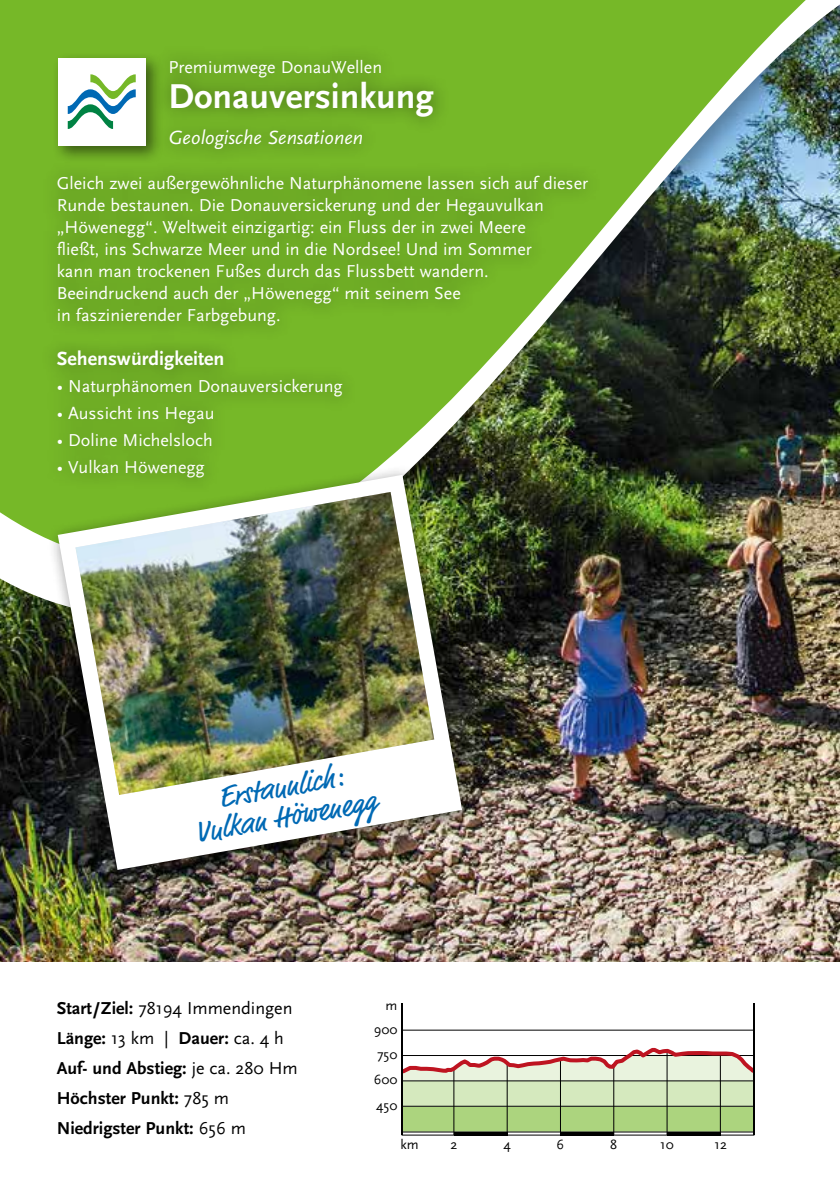
<style>
.page{position:relative;width:840px;height:1191px;background:#fff}
.page>*{position:absolute;margin:0;border:0;box-sizing:border-box;transform-origin:0 0}
.t1{font:700 36px "Scala Sans";color:#fff}
.t2{font:30px/30px "Market OT";color:#0069b4;text-align:center}
.t3{font:italic 20px "Scala Sans OT";color:#fff}
.t4{font:700 20px "Scala Sans OT";color:#fff}
.t5{font:18px/22px "Scala Sans";color:#fff}
.t6{font:700 18px/30px "Scala Sans OT";color:#000}
.t7{font:18px "Scala Sans";color:#000}
.t8{font:14px/25.4px "Scala Sans OT";color:#000;text-align:justify}
.s1{font-family:"Scala Sans OT";font-weight:700}
.s2{font-family:"Scala Sans";font-weight:400}
</style>
<div class="page">
<img style="left:0;top:643px;width:839px;height:318px">
<div style="left:0;top:0;width:839px;height:643px;background:#000;opacity:.3"></div>
<img style="left:0;top:564px;width:839px;height:52px">
<img style="left:0;top:0;width:839px;height:564px">
<div style="left:39px;top:158px;width:565px;height:337px;background:#000;opacity:.5"></div>
<div style="left:152px;top:42px;width:299px;height:125px;background:#000;opacity:.5"></div>
<div style="left:52px;top:52px;width:112px;height:112px;background:#000;opacity:.5"></div>
<div style="left:58px;top:58px;width:88px;height:88px;background:#fff"></div>
<svg style="left:68px;top:74px;width:68px;height:55px"></svg>
<div style="left:47px;top:464px;width:432px;height:422px;background:#000;opacity:.5"></div>
<img style="left:58px;top:475px;width:404px;height:395px">
<img style="left:75px;top:492px;width:359px;height:303px">
<svg style="left:398px;top:921px;width:441px;height:215px"></svg>
<hr style="left:401px;top:1003px;width:2px;height:132px;background:#000">
<hr style="left:752px;top:1003px;width:2px;height:132px;background:#000">
<p class="t5" style="left:168px;top:56px;width:215px">Premiumwege DonauWellen</p>
<h1 class="t1" style="left:168px;top:76px;width:267px">Donauversinkung</h1>
<p class="t3" style="left:168px;top:127px;width:196px">Geologische Sensationen</p>
<p class="t5" style="left:57px;top:173px;width:532px">Gleich zwei außergewöhnliche Naturphänomene lassen sich auf dieser Runde bestaunen. Die Donauversickerung und der Hegauvulkan „Höwenegg“. Weltweit einzigartig: ein Fluss der in zwei Meere<br>fließt, ins Schwarze Meer und in die Nordsee! Und im Sommer<br>kann man trockenen Fußes durch das Flussbett wandern.<br>Beeindruckend auch der „Höwenegg“ mit seinem See<br>in faszinierender Farbgebung.</p>
<p class="t4" style="left:57px;top:347px;width:169px">Sehenswürdigkeiten</p>
<p class="t5" style="left:57px;top:375px;width:287px">• Naturphänomen Donauversickerung</p>
<p class="t5" style="left:57px;top:402px;width:159px">• Aussicht ins Hegau</p>
<p class="t5" style="left:57px;top:429px;width:157px">• Doline Michelsloch</p>
<p class="t5" style="left:57px;top:456px;width:149px">• Vulkan Höwenegg</p>
<h2 class="t2" style="left:188px;top:790px;width:185px;rotate:-10deg">Erstaunlich:<br>Vulkan Höwenegg</h2>
<p class="t7" style="left:57px;top:998px;width:237px"><span class="s1">Start/Ziel:</span> 78194 Immendingen</p>
<p class="t6" style="left:57px;top:1023px;width:242px">Länge: <span class="s2">13 km |</span> Dauer: <span class="s2">ca. 4 h<br></span>Auf- und Abstieg: <span class="s2">je ca. 280 Hm<br></span>Höchster Punkt: <span class="s2">785 m<br></span>Niedrigster Punkt: <span class="s2">656 m</span></p>
<p class="t8" style="left:385px;top:993px;width:13px">m</p>
<p class="t8" style="left:373px;top:1016px;width:25px">900<br>750<br>600<br>450</p>
<p class="t8" style="left:400px;top:1131px;width:20px">km</p>
<p class="t8" style="left:450px;top:1131px;width:8px">2</p>
<p class="t8" style="left:503px;top:1131px;width:9px">4</p>
<p class="t8" style="left:556px;top:1131px;width:9px">6</p>
<p class="t8" style="left:609px;top:1131px;width:8px">8</p>
<p class="t8" style="left:659px;top:1131px;width:15px">10</p>
<p class="t8" style="left:714px;top:1131px;width:14px">12</p>
</div>
